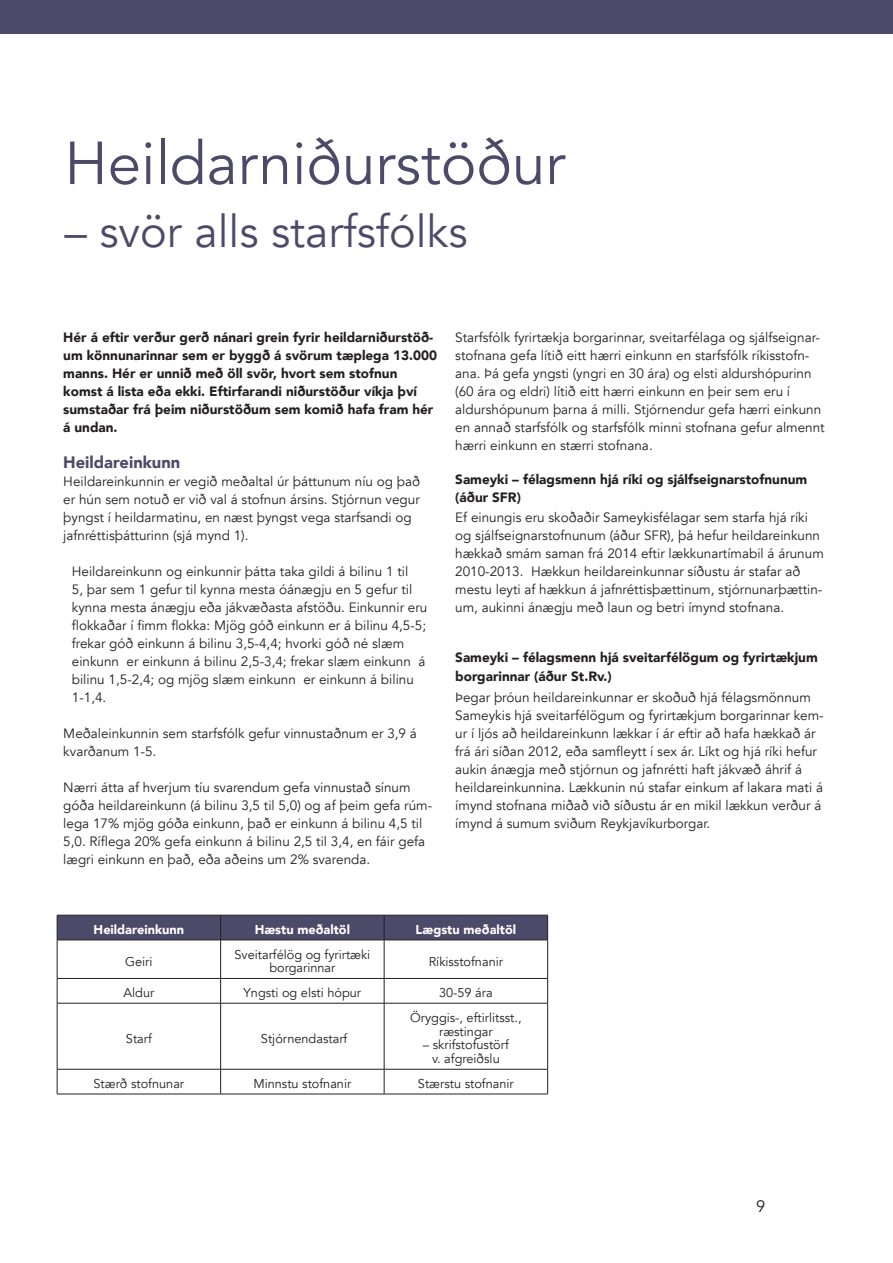
<style>
.page{position:relative;width:893px;height:1263px;background:#fff}
.page>*{position:absolute;margin:0;border:0;box-sizing:border-box;transform-origin:0 0}
.t1{font:60px "Avenir";color:#4c4a69}
.t2{font:45px "Avenir";color:#4c4a69}
.t3{font:900 16.5px "Avenir";color:#4c4a69}
.t4{font:16.5px "Avenir";color:#231f20}
.t5{font:13.5px/18px "Avenir";color:#231f20}
.t6{font:900 13.5px/18px "Avenir";color:#231f20}
.t7{font:12.75px/13.8px "Avenir";color:#231f20;text-align:center}
.t8{font:900 12.75px "Avenir";color:#fff}
</style>
<div class="page">
<div style="left:0;top:0;width:893px;height:33px;background:#4c4a69"></div>
<svg style="left:57px;top:915px;width:491px;height:25px;background:#4a4865"></svg>
<hr style="left:57px;top:940px;width:164px;height:1px;background:#231f20">
<hr style="left:57px;top:940px;width:1px;height:38px;background:#231f20">
<hr style="left:221px;top:940px;width:163px;height:1px;background:#231f20">
<hr style="left:220px;top:940px;width:1px;height:38px;background:#231f20">
<hr style="left:384px;top:940px;width:164px;height:1px;background:#231f20">
<hr style="left:384px;top:940px;width:1px;height:38px;background:#231f20">
<hr style="left:547px;top:940px;width:1px;height:38px;background:#231f20">
<hr style="left:57px;top:978px;width:164px;height:1px;background:#231f20">
<svg style="left:57px;top:979px;width:1px;height:24px"></svg>
<hr style="left:221px;top:978px;width:163px;height:1px;background:#231f20">
<svg style="left:220px;top:979px;width:1px;height:24px"></svg>
<hr style="left:384px;top:978px;width:164px;height:1px;background:#231f20">
<svg style="left:384px;top:979px;width:1px;height:24px"></svg>
<svg style="left:547px;top:979px;width:1px;height:24px"></svg>
<hr style="left:57px;top:1003px;width:164px;height:1px;background:#231f20">
<hr style="left:57px;top:1003px;width:1px;height:66px;background:#231f20">
<hr style="left:221px;top:1003px;width:163px;height:1px;background:#231f20">
<hr style="left:220px;top:1003px;width:1px;height:66px;background:#231f20">
<hr style="left:384px;top:1003px;width:164px;height:1px;background:#231f20">
<hr style="left:384px;top:1003px;width:1px;height:66px;background:#231f20">
<hr style="left:547px;top:1003px;width:1px;height:66px;background:#231f20">
<hr style="left:57px;top:1069px;width:164px;height:1px;background:#231f20">
<svg style="left:57px;top:1069px;width:1px;height:25px"></svg>
<hr style="left:221px;top:1069px;width:163px;height:1px;background:#231f20">
<svg style="left:220px;top:1069px;width:1px;height:25px"></svg>
<hr style="left:384px;top:1069px;width:164px;height:1px;background:#231f20">
<svg style="left:384px;top:1069px;width:1px;height:25px"></svg>
<svg style="left:547px;top:1069px;width:1px;height:25px"></svg>
<hr style="left:57px;top:1094px;width:164px;height:1px;background:#231f20">
<hr style="left:221px;top:1094px;width:163px;height:1px;background:#231f20">
<hr style="left:384px;top:1094px;width:164px;height:1px;background:#231f20">
<h1 class="t1" style="left:64px;top:128px;width:502px">Heildarniðurstöður</h1>
<h2 class="t2" style="left:64px;top:205px;width:405px">– svör alls starfsfólks</h2>
<p class="t6" style="left:63px;top:328px;width:375px">Hér á eftir verður gerð nánari grein fyrir heildarniðurstöð&shy;um könnunarinnar sem er byggð á svörum tæplega 13.000 manns. Hér er unnið með öll svör, hvort sem stofnun komst á lista eða ekki. Eftirfarandi niðurstöður víkja því sumstaðar frá þeim niðurstöðum sem komið hafa fram hér á undan.</p>
<p class="t3" style="left:63px;top:448px;width:119px">Heildareinkunn</p>
<p class="t5" style="left:63px;top:473px;width:358px">Heildareinkunnin er vegið meðaltal úr þáttunum níu og það er hún sem notuð er við val á stofnun ársins. Stjórnun vegur þyngst í heildarmatinu, en næst þyngst vega starfsandi og jafnréttisþátturinn (sjá mynd 1).</p>
<p class="t5" style="left:72px;top:563px;width:357px">Heildareinkunn og einkunnir þátta taka gildi á bilinu 1 til<br>5, þar sem 1 gefur til kynna mesta óánægju en 5 gefur til kynna mesta ánægju eða jákvæðasta afstöðu. Einkunnir eru flokkaðar í fimm flokka: Mjög góð einkunn er á bilinu 4,5-5; frekar góð einkunn á bilinu 3,5-4,4; hvorki góð né slæm einkunn er einkunn á bilinu 2,5-3,4; frekar slæm einkunn á bilinu 1,5-2,4; og mjög slæm einkunn er einkunn á bilinu 1-1,4.</p>
<p class="t5" style="left:63px;top:725px;width:355px">Meðaleinkunnin sem starfsfólk gefur vinnustaðnum er 3,9 á kvarðanum 1-5.</p>
<p class="t5" style="left:63px;top:779px;width:370px">Nærri átta af hverjum tíu svarendum gefa vinnustað sínum góða heildareinkunn (á bilinu 3,5 til 5,0) og af þeim gefa rúm&shy;lega 17% mjög góða einkunn, það er einkunn á bilinu 4,5 til 5,0. Ríflega 20% gefa einkunn á bilinu 2,5 til 3,4, en fáir gefa lægri einkunn en það, eða aðeins um 2% svarenda.</p>
<p class="t5" style="left:455px;top:329px;width:371px">Starfsfólk fyrirtækja borgarinnar, sveitarfélaga og sjálfseignar&shy;stofnana gefa lítið eitt hærri einkunn en starfsfólk ríkisstofn&shy;ana. Þá gefa yngsti (yngri en 30 ára) og elsti aldurshópurinn (60 ára og eldri) lítið eitt hærri einkunn en þeir sem eru í aldurshópunum þarna á milli. Stjórnendur gefa hærri einkunn en annað starfsfólk og starfsfólk minni stofnana gefur almennt hærri einkunn en stærri stofnana.</p>
<p class="t6" style="left:455px;top:470px;width:353px">Sameyki – félagsmenn hjá ríki og sjálfseignarstofnunum (áður SFR)</p>
<p class="t5" style="left:455px;top:509px;width:370px">Ef einungis eru skoðaðir Sameykisfélagar sem starfa hjá ríki og sjálfseignarstofnunum (áður SFR), þá hefur heildareinkunn hækkað smám saman frá 2014 eftir lækkunartímabil á árunum 2010-2013. Hækkun heildareinkunnar síðustu ár stafar að mestu leyti af hækkun á jafnréttisþættinum, stjórnunarþættin&shy;um, aukinni ánægju með laun og betri ímynd stofnana.</p>
<p class="t6" style="left:455px;top:648px;width:364px;line-height:18.6px">Sameyki – félagsmenn hjá sveitarfélögum og fyrirtækjum borgarinnar (áður St.Rv.)</p>
<p class="t5" style="left:455px;top:688px;width:370px">Þegar þróun heildareinkunnar er skoðuð hjá félagsmönnum Sameykis hjá sveitarfélögum og fyrirtækjum borgarinnar kem&shy;ur í ljós að heildareinkunn lækkar í ár eftir að hafa hækkað ár frá ári síðan 2012, eða samfleytt í sex ár. Líkt og hjá ríki hefur aukin ánægja með stjórnun og jafnrétti haft jákvæð áhrif á heildareinkunnina. Lækkunin nú stafar einkum af lakara mati á ímynd stofnana miðað við síðustu ár en mikil lækkun verður á ímynd á sumum sviðum Reykjavíkurborgar.</p>
<p class="t8" style="left:94px;top:918px;width:92px">Heildareinkunn</p>
<p class="t8" style="left:255px;top:918px;width:97px">Hæstu meðaltöl</p>
<p class="t8" style="left:416px;top:918px;width:102px">Lægstu meðaltöl</p>
<p class="t7" style="left:125px;top:954px;width:29px">Geiri</p>
<p class="t7" style="left:234px;top:948px;width:137px">Sveitarfélög og fyrirtæki borgarinnar</p>
<p class="t7" style="left:429px;top:954px;width:76px">Ríkisstofnanir</p>
<p class="t7" style="left:123px;top:986px;width:32px">Aldur</p>
<p class="t7" style="left:244px;top:986px;width:119px">Yngsti og elsti hópur</p>
<p class="t7" style="left:439px;top:986px;width:55px">30-59 ára</p>
<p class="t7" style="left:126px;top:1031px;width:27px">Starf</p>
<p class="t7" style="left:261px;top:1031px;width:88px">Stjórnendastarf</p>
<p class="t7" style="left:410px;top:1011px;width:113px">Öryggis-, eftirlitsst., ræstingar</p>
<p class="t7" style="left:423px;top:1038px;width:87px">– skrifstofustörf v. afgreiðslu</p>
<p class="t7" style="left:94px;top:1077px;width:92px">Stærð stofnunar</p>
<p class="t7" style="left:253px;top:1077px;width:99px">Minnstu stofnanir</p>
<p class="t7" style="left:418px;top:1077px;width:97px">Stærstu stofnanir</p>
<p class="t4" style="left:756px;top:1196px;width:11px">9</p>
</div>
